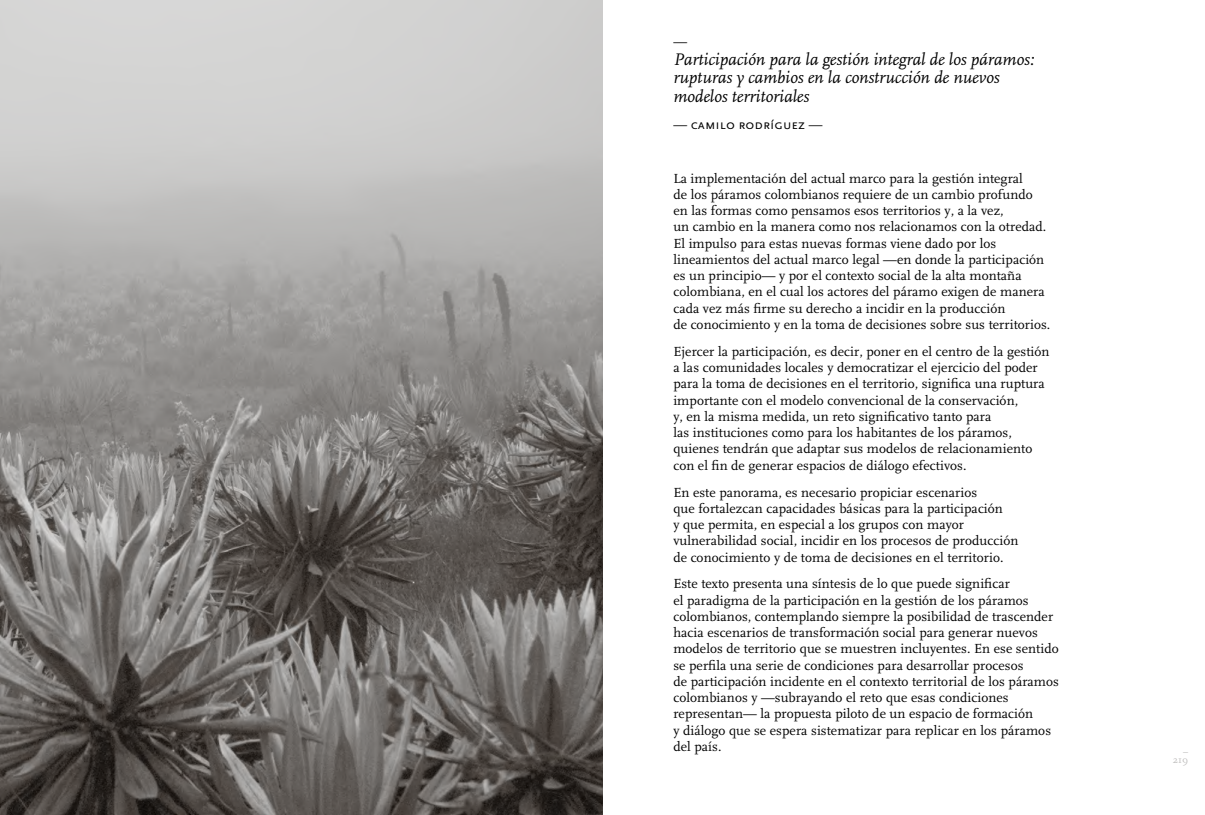
<style>
.page{position:relative;width:1205px;height:815px;background:#fff}
.page>*{position:absolute;margin:0;border:0;box-sizing:border-box;transform-origin:0 0}
.t1{font:italic 17.5px/18.8px "FF Scala";letter-spacing:-.005em;color:#000}
.t2{font:13.75px/16.2px "FF Scala";letter-spacing:.005em;color:#000}
.t3{font:13.75px "Scala Sans Caps";letter-spacing:.005em;color:#000}
.t4{font:10px/11.2px "FF Scala";color:#bebdbc;text-align:right}
</style>
<div class="page">
<img style="left:0;top:0;width:602px;height:815px">
<p class="t3" style="left:673px;top:34px;width:15px">—</p>
<p class="t1" style="left:673px;top:50px;width:362px">Participación para la gestión integral de los páramos: rupturas y cambios en la construcción de nuevos modelos territoriales</p>
<p class="t3" style="left:673px;top:117px;width:151px">— camilo rodríguez —</p>
<p class="t2" style="left:673px;top:170px;width:378px">La implementación del actual marco para la gestión integral<br>de los páramos colombianos requiere de un cambio profundo en las formas como pensamos esos territorios y, a la vez,<br>un cambio en la manera como nos relacionamos con la otredad.<br>El impulso para estas nuevas formas viene dado por los lineamientos del actual marco legal —en donde la participación es un principio— y por el contexto social de la alta montaña colombiana, en el cual los actores del páramo exigen de manera cada vez más firme su derecho a incidir en la producción<br>de conocimiento y en la toma de decisiones sobre sus territorios.</p>
<p class="t2" style="left:673px;top:343px;width:378px">Ejercer la participación, es decir, poner en el centro de la gestión a las comunidades locales y democratizar el ejercicio del poder para la toma de decisiones en el territorio, significa una ruptura importante con el modelo convencional de la conservación,<br>y, en la misma medida, un reto significativo tanto para<br>las instituciones como para los habitantes de los páramos, quienes tendrán que adaptar sus modelos de relacionamiento con el fin de generar espacios de diálogo efectivos.</p>
<p class="t2" style="left:673px;top:484px;width:347px">En este panorama, es necesario propiciar escenarios<br>que fortalezcan capacidades básicas para la participación<br>y que permita, en especial a los grupos con mayor vulnerabilidad social, incidir en los procesos de producción de conocimiento y de toma de decisiones en el territorio.</p>
<p class="t2" style="left:673px;top:576px;width:387px">Este texto presenta una síntesis de lo que puede significar<br>el paradigma de la participación en la gestión de los páramos colombianos, contemplando siempre la posibilidad de trascender hacia escenarios de transformación social para generar nuevos modelos de territorio que se muestren incluyentes. En ese sentido se perfila una serie de condiciones para desarrollar procesos<br>de participación incidente en el contexto territorial de los páramos colombianos y —subrayando el reto que esas condiciones representan— la propuesta piloto de un espacio de formación<br>y diálogo que se espera sistematizar para replicar en los páramos del país.</p>
<p class="t4" style="left:1173px;top:743px;width:17px">_<br>219</p>
</div>
